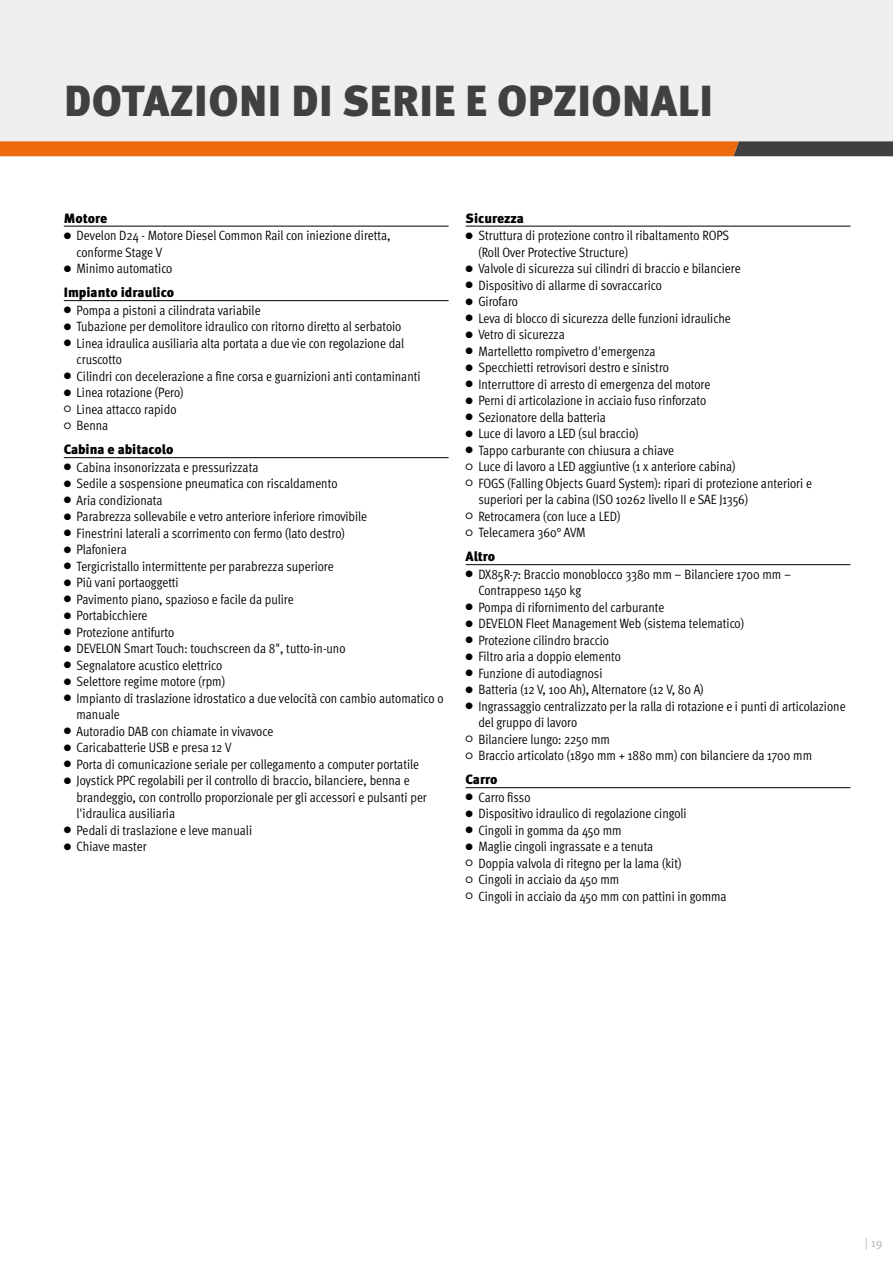
<style>
.page{position:relative;width:893px;height:1263px;background:#fff}
.page>*{position:absolute;margin:0;border:0;box-sizing:border-box;transform-origin:0 0}
.t1{font:900 43.5px "Meta Pro";letter-spacing:.01em;color:#423f41}
.t2{font:13.5px/16.5px "Meta Pro Cond Norm";color:#000}
.t3{font:900 13.5px "Meta Pro";letter-spacing:-.005em;color:#000}
.t4{font:12px "Meta Pro Norm";color:#b2b2b2}
.s1{font-family:"Meta Pro Norm";font-size:9px}
</style>
<div class="page">
<div style="left:0;top:0;width:893px;height:141px;background:#efefef"></div>
<svg style="left:0;top:141px;width:893px;height:15px;background:#cf661d"></svg>
<hr style="left:64px;top:226px;width:385px;height:1px;background:#000">
<hr style="left:64px;top:300px;width:385px;height:1px;background:#000">
<hr style="left:64px;top:457px;width:385px;height:1px;background:#000">
<hr style="left:466px;top:226px;width:384px;height:1px;background:#000">
<hr style="left:466px;top:564px;width:384px;height:1px;background:#000">
<hr style="left:466px;top:787px;width:384px;height:1px;background:#000">
<h1 class="t1" style="left:64px;top:67px;width:650px">DOTAZIONI DI SERIE E OPZIONALI</h1>
<p class="t3" style="left:64px;top:207px;width:45px">Motore</p>
<p class="t2" style="left:77px;top:227px;width:315px;text-indent:-13px"><span class="s1">●</span> Develon D24 - Motore Diesel Common Rail con iniezione diretta, conforme Stage V</p>
<p class="t2" style="left:64px;top:260px;width:110px"><span class="s1">●</span> Minimo automatico</p>
<p class="t3" style="left:64px;top:282px;width:112px">Impianto idraulico</p>
<p class="t2" style="left:64px;top:301px;width:198px"><span class="s1">●</span> Pompa a pistoni a cilindrata variabile</p>
<p class="t2" style="left:64px;top:318px;width:339px"><span class="s1">●</span> Tubazione per demolitore idraulico con ritorno diretto al serbatoio</p>
<p class="t2" style="left:77px;top:334px;width:329px;text-indent:-13px"><span class="s1">●</span> Linea idraulica ausiliaria alta portata a due vie con regolazione dal cruscotto</p>
<p class="t2" style="left:64px;top:367px;width:358px"><span class="s1">●</span> Cilindri con decelerazione a fine corsa e guarnizioni anti contaminanti</p>
<p class="t2" style="left:64px;top:384px;width:121px"><span class="s1">●</span> Linea rotazione (Pero)</p>
<p class="t2" style="left:64px;top:400px;width:114px"><span class="s1">○</span> Linea attacco rapido</p>
<p class="t2" style="left:64px;top:417px;width:46px"><span class="s1">○</span> Benna</p>
<p class="t3" style="left:64px;top:439px;width:111px">Cabina e abitacolo</p>
<p class="t2" style="left:64px;top:458px;width:196px"><span class="s1">●</span> Cabina insonorizzata e pressurizzata</p>
<p class="t2" style="left:64px;top:475px;width:275px"><span class="s1">●</span> Sedile a sospensione pneumatica con riscaldamento</p>
<p class="t2" style="left:64px;top:491px;width:100px"><span class="s1">●</span> Aria condizionata</p>
<p class="t2" style="left:64px;top:508px;width:305px"><span class="s1">●</span> Parabrezza sollevabile e vetro anteriore inferiore rimovibile</p>
<p class="t2" style="left:64px;top:524px;width:283px"><span class="s1">●</span> Finestrini laterali a scorrimento con fermo (lato destro)</p>
<p class="t2" style="left:64px;top:541px;width:64px"><span class="s1">●</span> Plafoniera</p>
<p class="t2" style="left:64px;top:557px;width:271px"><span class="s1">●</span> Tergicristallo intermittente per parabrezza superiore</p>
<p class="t2" style="left:64px;top:574px;width:116px"><span class="s1">●</span> Più vani portaoggetti</p>
<p class="t2" style="left:64px;top:590px;width:231px"><span class="s1">●</span> Pavimento piano, spazioso e facile da pulire</p>
<p class="t2" style="left:64px;top:607px;width:85px"><span class="s1">●</span> Portabicchiere</p>
<p class="t2" style="left:64px;top:623px;width:112px"><span class="s1">●</span> Protezione antifurto</p>
<p class="t2" style="left:64px;top:640px;width:283px"><span class="s1">●</span> DEVELON Smart Touch: touchscreen da 8", tutto-in-uno</p>
<p class="t2" style="left:64px;top:656px;width:160px"><span class="s1">●</span> Segnalatore acustico elettrico</p>
<p class="t2" style="left:64px;top:673px;width:163px"><span class="s1">●</span> Selettore regime motore (rpm)</p>
<p class="t2" style="left:77px;top:689px;width:368px;text-indent:-13px"><span class="s1">●</span> Impianto di traslazione idrostatico a due velocità con cambio automatico o manuale</p>
<p class="t2" style="left:64px;top:722px;width:211px"><span class="s1">●</span> Autoradio DAB con chiamate in vivavoce</p>
<p class="t2" style="left:64px;top:739px;width:169px"><span class="s1">●</span> Caricabatterie USB e presa 12 V</p>
<p class="t2" style="left:64px;top:755px;width:357px"><span class="s1">●</span> Porta di comunicazione seriale per collegamento a computer portatile</p>
<p class="t2" style="left:77px;top:772px;width:352px;text-indent:-13px"><span class="s1">●</span> Joystick PPC regolabili per il controllo di braccio, bilanciere, benna e brandeggio, con controllo proporzionale per gli accessori e pulsanti per l'idraulica ausiliaria</p>
<p class="t2" style="left:64px;top:821px;width:190px"><span class="s1">●</span> Pedali di traslazione e leve manuali</p>
<p class="t2" style="left:64px;top:838px;width:84px"><span class="s1">●</span> Chiave master</p>
<p class="t3" style="left:466px;top:207px;width:60px">Sicurezza</p>
<p class="t2" style="left:478px;top:227px;width:252px;text-indent:-13px"><span class="s1">●</span> Struttura di protezione contro il ribaltamento ROPS (Roll Over Protective Structure)</p>
<p class="t2" style="left:466px;top:260px;width:277px"><span class="s1">●</span> Valvole di sicurezza sui cilindri di braccio e bilanciere</p>
<p class="t2" style="left:466px;top:276px;width:198px"><span class="s1">●</span> Dispositivo di allarme di sovraccarico</p>
<p class="t2" style="left:466px;top:293px;width:54px"><span class="s1">●</span> Girofaro</p>
<p class="t2" style="left:466px;top:309px;width:267px"><span class="s1">●</span> Leva di blocco di sicurezza delle funzioni idrauliche</p>
<p class="t2" style="left:466px;top:326px;width:101px"><span class="s1">●</span> Vetro di sicurezza</p>
<p class="t2" style="left:466px;top:342px;width:191px"><span class="s1">●</span> Martelletto rompivetro d'emergenza</p>
<p class="t2" style="left:466px;top:359px;width:205px"><span class="s1">●</span> Specchietti retrovisori destro e sinistro</p>
<p class="t2" style="left:466px;top:375px;width:246px"><span class="s1">●</span> Interruttore di arresto di emergenza del motore</p>
<p class="t2" style="left:466px;top:392px;width:242px"><span class="s1">●</span> Perni di articolazione in acciaio fuso rinforzato</p>
<p class="t2" style="left:466px;top:408px;width:142px"><span class="s1">●</span> Sezionatore della batteria</p>
<p class="t2" style="left:466px;top:425px;width:174px"><span class="s1">●</span> Luce di lavoro a LED (sul braccio)</p>
<p class="t2" style="left:466px;top:441px;width:210px"><span class="s1">●</span> Tappo carburante con chiusura a chiave</p>
<p class="t2" style="left:466px;top:458px;width:271px"><span class="s1">○</span> Luce di lavoro a LED aggiuntive (1 x anteriore cabina)</p>
<p class="t2" style="left:478px;top:474px;width:335px;text-indent:-13px"><span class="s1">○</span> FOGS (Falling Objects Guard System): ripari di protezione anteriori e superiori per la cabina (ISO 10262 livello II e SAE J1356)</p>
<p class="t2" style="left:466px;top:507px;width:156px"><span class="s1">○</span> Retrocamera (con luce a LED)</p>
<p class="t2" style="left:466px;top:524px;width:121px"><span class="s1">○</span> Telecamera 360° AVM</p>
<p class="t3" style="left:466px;top:546px;width:31px">Altro</p>
<p class="t2" style="left:478px;top:565px;width:314px;text-indent:-13px"><span class="s1">●</span> DX85R-7: Braccio monoblocco 3380 mm – Bilanciere 1700 mm –<br>Contrappeso 1450 kg</p>
<p class="t2" style="left:466px;top:598px;width:200px"><span class="s1">●</span> Pompa di rifornimento del carburante</p>
<p class="t2" style="left:466px;top:615px;width:280px"><span class="s1">●</span> DEVELON Fleet Management Web (sistema telematico)</p>
<p class="t2" style="left:466px;top:631px;width:145px"><span class="s1">●</span> Protezione cilindro braccio</p>
<p class="t2" style="left:466px;top:648px;width:157px"><span class="s1">●</span> Filtro aria a doppio elemento</p>
<p class="t2" style="left:466px;top:664px;width:138px"><span class="s1">●</span> Funzione di autodiagnosi</p>
<p class="t2" style="left:466px;top:681px;width:240px"><span class="s1">●</span> Batteria (12 V, 100 Ah), Alternatore (12 V, 80 A)</p>
<p class="t2" style="left:478px;top:697px;width:369px;text-indent:-13px"><span class="s1">●</span> Ingrassaggio centralizzato per la ralla di rotazione e i punti di articolazione del gruppo di lavoro</p>
<p class="t2" style="left:466px;top:730px;width:146px"><span class="s1">○</span> Bilanciere lungo: 2250 mm</p>
<p class="t2" style="left:466px;top:747px;width:348px"><span class="s1">○</span> Braccio articolato (1890 mm + 1880 mm) con bilanciere da 1700 mm</p>
<p class="t3" style="left:466px;top:769px;width:33px">Carro</p>
<p class="t2" style="left:466px;top:788px;width:66px"><span class="s1">●</span> Carro fisso</p>
<p class="t2" style="left:466px;top:805px;width:223px"><span class="s1">●</span> Dispositivo idraulico di regolazione cingoli</p>
<p class="t2" style="left:466px;top:821px;width:158px"><span class="s1">●</span> Cingoli in gomma da 450 mm</p>
<p class="t2" style="left:466px;top:838px;width:189px"><span class="s1">●</span> Maglie cingoli ingrassate e a tenuta</p>
<p class="t2" style="left:466px;top:854px;width:217px"><span class="s1">○</span> Doppia valvola di ritegno per la lama (kit)</p>
<p class="t2" style="left:466px;top:871px;width:155px"><span class="s1">○</span> Cingoli in acciaio da 450 mm</p>
<p class="t2" style="left:466px;top:887px;width:262px"><span class="s1">○</span> Cingoli in acciaio da 450 mm con pattini in gomma</p>
<p class="t4" style="left:865px;top:1233px;width:19px">| 19</p>
</div>
